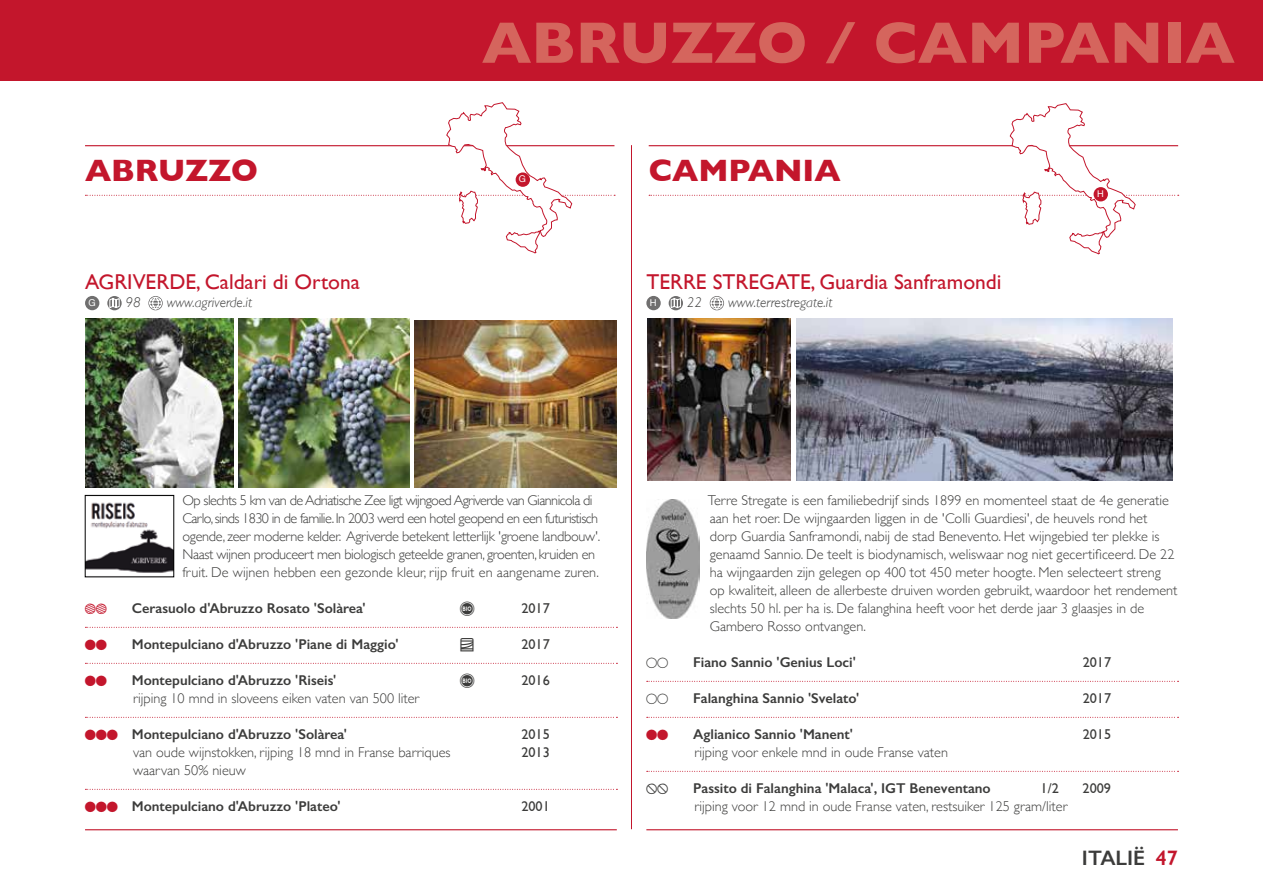
<style>
.page{position:relative;width:1263px;height:893px;background:#fff}
.page>*{position:absolute;margin:0;border:0;box-sizing:border-box;transform-origin:0 0}
.t1{font:700 59.25px "Gill Sans";color:#d5655d}
.t2{font:700 31.5px "Gill Sans";color:#c3162c}
.t3{font:21.45px "Gill Sans";color:#c3162c}
.t4{font:600 21px "Gill Sans";color:#3c3c3b}
.t5{font:300 14.25px/18px "Gill Sans";color:#3c3c3b}
.t6{font:300 14.25px/18px "Gill Sans";letter-spacing:-.03em;color:#3c3c3b}
.t7{font:600 14.25px "Gill Sans";color:#3c3c3b}
.t8{font:14.25px "Gill Sans";color:#3c3c3b}
.t9{font:italic 300 14.25px "Gill Sans";color:#3c3c3b}
.t10{font:14.25px "Bart Ikoon";color:#3c3c3b}
.t11{font:10.5px "Bart Ikoon";letter-spacing:.06em;color:#c3162c}
.t12{font:10.5px "Bart Ikoon";color:#3c3c3b}
.t13{font:9.45px "Helvetica Neue";color:#fff}
.t14{font:9.3px "Helvetica Neue";color:#fff}
.s1{font-family:"Bart Ikoon";font-weight:400;font-size:10.5px;color:#c3162c}
.s2{color:#c3162c}
</style>
<div class="page">
<hr style="left:631px;top:145px;width:1px;height:684px;background:#c3162c">
<div style="left:0;top:0;width:1263px;height:81px;background:#c3162c"></div>
<svg style="left:85px;top:627px;width:532px;height:1px"></svg>
<svg style="left:85px;top:663px;width:532px;height:1px"></svg>
<svg style="left:85px;top:717px;width:532px;height:1px"></svg>
<svg style="left:85px;top:789px;width:532px;height:1px"></svg>
<hr style="left:85px;top:829px;width:532px;height:1px;background:#c3162c">
<div style="left:85px;top:296px;width:14px;height:14px;background:#706f6f;border-radius:50%"></div>
<svg style="left:107px;top:296px;width:15px;height:14px"></svg>
<svg style="left:109px;top:298px;width:11px;height:10px"></svg>
<svg style="left:148px;top:296px;width:15px;height:14px"></svg>
<svg style="left:149px;top:297px;width:13px;height:13px"></svg>
<img style="left:87px;top:502px;width:85px;height:71px">
<div style="left:85px;top:495px;width:89px;height:82px;border:1px solid #000"></div>
<svg style="left:85px;top:102px;width:530px;height:151px"></svg>
<div style="left:516px;top:172px;width:14px;height:15px;background:#c3162c;border-radius:50%"></div>
<svg style="left:647px;top:681px;width:531px;height:1px"></svg>
<svg style="left:647px;top:717px;width:531px;height:1px"></svg>
<svg style="left:647px;top:771px;width:531px;height:1px"></svg>
<hr style="left:646px;top:829px;width:532px;height:1px;background:#c3162c">
<div style="left:646px;top:296px;width:15px;height:14px;background:#706f6f;border-radius:50%"></div>
<svg style="left:669px;top:296px;width:14px;height:14px"></svg>
<svg style="left:671px;top:298px;width:10px;height:10px"></svg>
<svg style="left:710px;top:296px;width:14px;height:14px"></svg>
<svg style="left:710px;top:297px;width:13px;height:13px"></svg>
<img style="left:646px;top:500px;width:54px;height:118px">
<svg style="left:649px;top:103px;width:530px;height:151px"></svg>
<div style="left:1093px;top:187px;width:15px;height:14px;background:#c3162c;border-radius:50%"></div>
<img style="left:796px;top:319px;width:376px;height:161px">
<img style="left:647px;top:319px;width:144px;height:162px">
<img style="left:414px;top:320px;width:203px;height:167px">
<img style="left:238px;top:319px;width:171px;height:168px">
<img style="left:86px;top:319px;width:147px;height:168px">
<h2 class="t2" style="left:85px;top:146px;width:174px">ABRUZZO</h2>
<h3 class="t3" style="left:85px;top:269px;width:276px">AGRIVERDE, Caldari di Ortona</h3>
<p class="t13" style="left:88px;top:297px;width:9px">G</p>
<p class="t9" style="left:126px;top:294px;width:16px">98</p>
<p class="t9" style="left:167px;top:294px;width:87px">www.agriverde.it</p>
<h1 class="t1" style="left:482px;top:-4px;width:754px">ABRUZZO / CAMPANIA</h1>
<p class="t14" style="left:519px;top:173px;width:9px">G</p>
<h2 class="t2" style="left:649px;top:146px;width:193px">CAMPANIA</h2>
<h3 class="t3" style="left:646px;top:269px;width:357px">TERRE STREGATE, Guardia Sanframondi</h3>
<p class="t13" style="left:650px;top:297px;width:8px">H</p>
<p class="t9" style="left:687px;top:294px;width:16px">22</p>
<p class="t9" style="left:728px;top:294px;width:106px">www.terrestregate.it</p>
<p class="t14" style="left:1097px;top:188px;width:8px">H</p>
<p class="t6" style="left:182px;top:491px;width:419px">Op slechts 5 km van de Adriatische Zee ligt wijngoed Agriverde van Giannicola di Carlo, sinds 1830 in de familie. In 2003 werd een hotel geopend en een futuristisch ogende, zeer moderne kelder. Agriverde betekent letterlijk 'groene landbouw'.<br>Naast wijnen produceert men biologisch geteelde granen, groenten, kruiden en fruit. De wijnen hebben een gezonde kleur, rijp fruit en aangename zuren.</p>
<p class="t11" style="left:85px;top:603px;width:23px">PP</p>
<p class="t7" style="left:132px;top:600px;width:235px">Cerasuolo d'Abruzzo Rosato 'Solàrea'</p>
<p class="t10" style="left:460px;top:602px;width:16px">2</p>
<p class="t8" style="left:521px;top:600px;width:30px">2017</p>
<p class="t11" style="left:85px;top:639px;width:23px">RR</p>
<p class="t7" style="left:132px;top:636px;width:268px">Montepulciano d'Abruzzo 'Piane di Maggio'</p>
<p class="t10" style="left:460px;top:638px;width:15px">1</p>
<p class="t8" style="left:521px;top:636px;width:30px">2017</p>
<p class="t11" style="left:85px;top:675px;width:23px">RR</p>
<p class="t7" style="left:132px;top:672px;width:206px">Montepulciano d'Abruzzo 'Riseis'</p>
<p class="t10" style="left:460px;top:674px;width:16px">2</p>
<p class="t8" style="left:521px;top:672px;width:30px">2016</p>
<p class="t5" style="left:133px;top:689px;width:288px">rijping 10 mnd in sloveens eiken vaten van 500 liter</p>
<p class="t7" style="left:85px;top:726px;width:263px"><span class="s1">RRR</span> Montepulciano d'Abruzzo 'Solàrea'</p>
<p class="t8" style="left:521px;top:726px;width:30px">2015</p>
<p class="t5" style="left:133px;top:743px;width:319px">van oude wijnstokken, rijping 18 mnd in Franse barriques</p>
<p class="t8" style="left:521px;top:744px;width:30px">2013</p>
<p class="t5" style="left:133px;top:761px;width:114px">waarvan 50% nieuw</p>
<p class="t7" style="left:85px;top:798px;width:257px"><span class="s1">RRR</span> Montepulciano d'Abruzzo 'Plateo'</p>
<p class="t8" style="left:521px;top:798px;width:30px">2001</p>
<p class="t5" style="left:708px;top:491px;width:471px">Terre Stregate is een familiebedrijf sinds 1899 en momenteel staat de 4e generatie aan het roer. De wijngaarden liggen in de 'Colli Guardiesi', de heuvels rond het<br>dorp Guardia Sanframondi, nabij de stad Benevento. Het wijngebied ter plekke is genaamd Sannio. De teelt is biodynamisch, weliswaar nog niet gecertificeerd. De 22 ha wijngaarden zijn gelegen op 400 tot 450 meter hoogte. Men selecteert streng<br>op kwaliteit, alleen de allerbeste druiven worden gebruikt, waardoor het rendement slechts 50 hl. per ha is. De falanghina heeft voor het derde jaar 3 glaasjes in de Gambero Rosso ontvangen.</p>
<p class="t12" style="left:646px;top:657px;width:23px">WW</p>
<p class="t7" style="left:693px;top:654px;width:164px">Fiano Sannio 'Genius Loci'</p>
<p class="t8" style="left:1083px;top:654px;width:30px">2017</p>
<p class="t12" style="left:646px;top:693px;width:23px">WW</p>
<p class="t7" style="left:693px;top:690px;width:168px">Falanghina Sannio 'Svelato'</p>
<p class="t8" style="left:1083px;top:690px;width:30px">2017</p>
<p class="t11" style="left:646px;top:729px;width:23px">RR</p>
<p class="t7" style="left:693px;top:726px;width:161px">Aglianico Sannio 'Manent'</p>
<p class="t8" style="left:1083px;top:726px;width:30px">2015</p>
<p class="t5" style="left:694px;top:743px;width:255px">rijping voor enkele mnd in oude Franse vaten</p>
<p class="t12" style="left:646px;top:783px;width:23px">ZZ</p>
<p class="t7" style="left:693px;top:780px;width:299px">Passito di Falanghina 'Malaca', IGT Beneventano</p>
<p class="t8" style="left:1040px;top:780px;width:20px">1/2</p>
<p class="t8" style="left:1082px;top:780px;width:30px">2009</p>
<p class="t5" style="left:694px;top:797px;width:375px">rijping voor 12 mnd in oude Franse vaten, restsuiker 125 gram/liter</p>
<h3 class="t4" style="left:1082px;top:845px;width:97px">ITALIË <span class="s2">47</span></h3>
</div>
